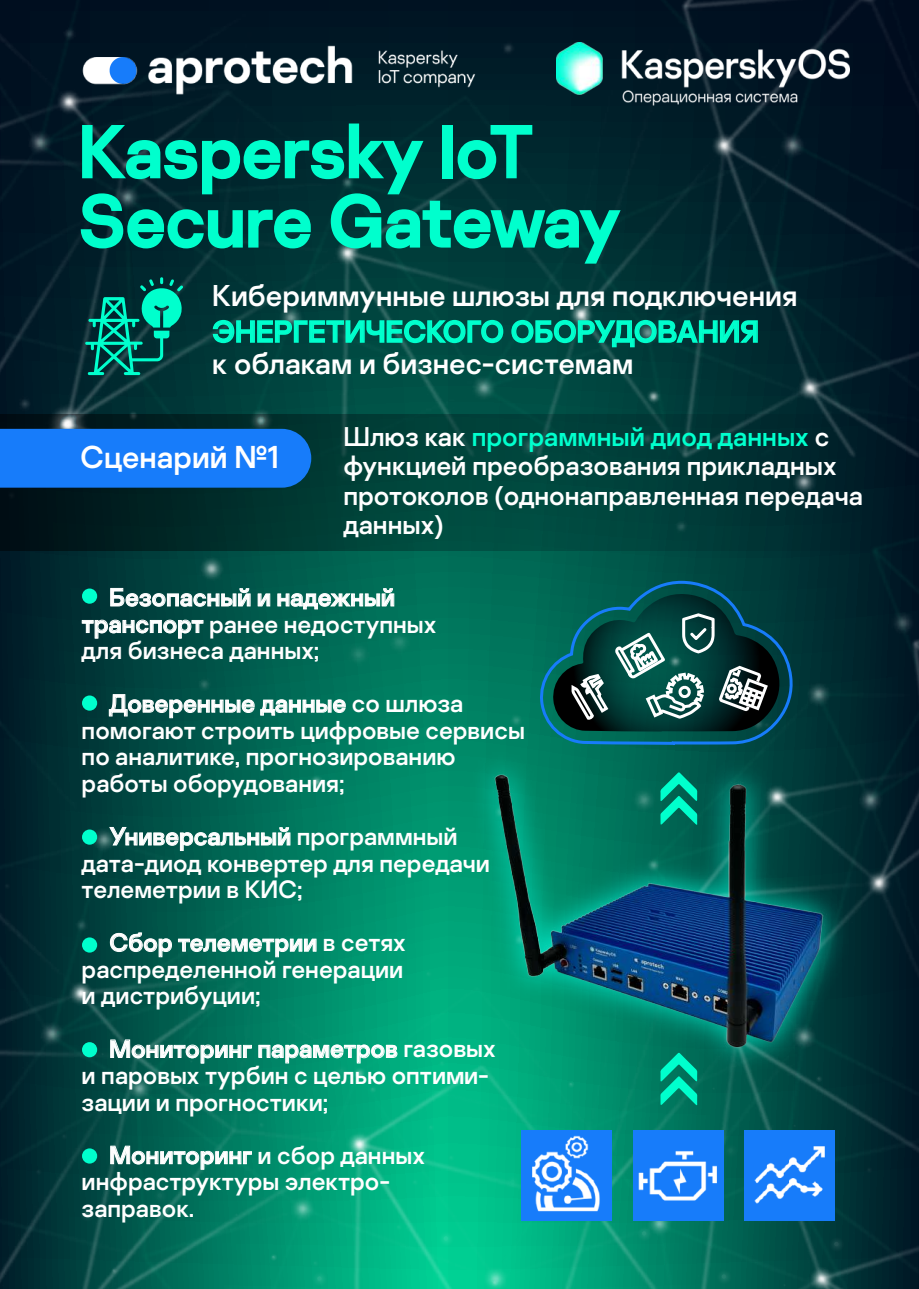
<style>
.page{position:relative;width:919px;height:1289px;background:#fff}
.page>*{position:absolute;margin:0;border:0;box-sizing:border-box;transform-origin:0 0}
.t1{font:31.5px "Kaspersky Sans";color:#fff}
.t2{font:30px "Kaspersky Sans";color:#fff}
.t3{font:30px "Kaspersky Sans";letter-spacing:.005em;color:#00ffcd}
.t4{font:27px/29.2px "Kaspersky Sans";color:#fff}
.t5{font:25.05px/26.5px "Kaspersky Sans";color:#fff}
.s1{color:#00ffcd}
</style>
<div class="page">
<img style="left:0;top:0;width:918px;height:329px">
<img style="left:0;top:329px;width:918px;height:959px">
<svg style="left:426px;top:1122px;width:9px;height:9px"></svg>
<div style="left:504px;top:1173px;width:17px;height:17px;background:#04bc88;border-radius:50%"></div>
<div style="left:151px;top:1186px;width:17px;height:17px;background:#026453;border-radius:50%"></div>
<div style="left:635px;top:1224px;width:17px;height:17px;background:#068d6d;border-radius:50%"></div>
<svg style="left:642px;top:1231px;width:4px;height:4px"></svg>
<div style="left:333px;top:1062px;width:16px;height:17px;background:#029e75;border-radius:50%"></div>
<svg style="left:220px;top:1285px;width:17px;height:3px"></svg>
<svg style="left:424px;top:969px;width:8px;height:8px"></svg>
<svg style="left:611px;top:1172px;width:6px;height:8px"></svg>
<svg style="left:782px;top:1282px;width:4px;height:4px"></svg>
<svg style="left:711px;top:1086px;width:4px;height:4px"></svg>
<svg style="left:566px;top:1085px;width:9px;height:3px"></svg>
<svg style="left:446px;top:1153px;width:9px;height:8px"></svg>
<svg style="left:490px;top:1278px;width:8px;height:8px"></svg>
<div style="left:437px;top:1229px;width:17px;height:17px;background:#05ce93;border-radius:50%"></div>
<svg style="left:443px;top:1236px;width:5px;height:4px"></svg>
<svg style="left:410px;top:1177px;width:9px;height:9px"></svg>
<svg style="left:268px;top:1252px;width:10px;height:9px"></svg>
<svg style="left:394px;top:1222px;width:8px;height:8px"></svg>
<svg style="left:368px;top:1084px;width:8px;height:9px"></svg>
<svg style="left:437px;top:1065px;width:9px;height:2px"></svg>
<svg style="left:311px;top:1258px;width:17px;height:28px"></svg>
<svg style="left:315px;top:1164px;width:8px;height:8px"></svg>
<svg style="left:257px;top:1120px;width:8px;height:8px"></svg>
<svg style="left:792px;top:1123px;width:4px;height:4px"></svg>
<svg style="left:864px;top:1165px;width:9px;height:8px"></svg>
<svg style="left:725px;top:1141px;width:13px;height:17px"></svg>
<svg style="left:715px;top:1267px;width:17px;height:17px"></svg>
<svg style="left:827px;top:1235px;width:17px;height:17px"></svg>
<svg style="left:60px;top:1131px;width:8px;height:9px"></svg>
<svg style="left:109px;top:1265px;width:10px;height:10px"></svg>
<svg style="left:78px;top:1205px;width:17px;height:17px"></svg>
<svg style="left:34px;top:1167px;width:8px;height:8px"></svg>
<svg style="left:3px;top:881px;width:8px;height:9px"></svg>
<svg style="left:234px;top:1212px;width:4px;height:4px"></svg>
<svg style="left:100px;top:1051px;width:4px;height:4px"></svg>
<svg style="left:0;top:414px;width:918px;height:136px;background:#013432"></svg>
<div style="left:0;top:429px;width:311px;height:58px;background:#177cfa"></div>
<svg style="left:81px;top:123px;width:539px;height:141px;background:#016f62"></svg>
<img style="left:556px;top:43px;width:293px;height:62px">
<img style="left:24px;top:0;width:509px;height:155px">
<svg style="left:85px;top:277px;width:98px;height:98px;background:#026e62"></svg>
<svg style="left:110px;top:587px;width:141px;height:20px;background:#447874"></svg>
<svg style="left:257px;top:593px;width:13px;height:13px"></svg>
<svg style="left:277px;top:588px;width:117px;height:21px;background:#438e80"></svg>
<svg style="left:81px;top:619px;width:123px;height:19px;background:#3f6f6d"></svg>
<svg style="left:109px;top:694px;width:237px;height:75px;background:#11685a"></svg>
<svg style="left:109px;top:826px;width:181px;height:69px;background:#136a5b"></svg>
<svg style="left:110px;top:932px;width:62px;height:25px;background:#36746c"></svg>
<svg style="left:178px;top:938px;width:139px;height:63px;background:#157f69"></svg>
<svg style="left:110px;top:1039px;width:142px;height:24px;background:#388578"></svg>
<svg style="left:258px;top:1044px;width:139px;height:19px;background:#46b397"></svg>
<svg style="left:110px;top:1145px;width:142px;height:24px;background:#368879"></svg>
<div style="left:82px;top:588px;width:15px;height:15px;background:#00ffcd;border-radius:50%"></div>
<div style="left:82px;top:695px;width:15px;height:15px;background:#00ffcd;border-radius:50%"></div>
<div style="left:82px;top:829px;width:15px;height:15px;background:#00ffcd;border-radius:50%"></div>
<div style="left:82px;top:1042px;width:15px;height:15px;background:#00ffcd;border-radius:50%"></div>
<div style="left:82px;top:1148px;width:15px;height:15px;background:#00ffcd;border-radius:50%"></div>
<div style="left:82px;top:937px;width:15px;height:15px;background:#00ffcd;border-radius:50%"></div>
<div style="left:521px;top:1130px;width:90px;height:90px;background:#177cfa"></div>
<div style="left:744px;top:1130px;width:90px;height:90px;background:#177cfa"></div>
<svg style="left:660px;top:1085px;width:37px;height:20px"></svg>
<svg style="left:536px;top:579px;width:259px;height:157px;background:#185452"></svg>
<img style="left:630px;top:1129px;width:95px;height:94px">
<img style="left:754px;top:1146px;width:71px;height:58px">
<img style="left:532px;top:1135px;width:68px;height:77px">
<svg style="left:212px;top:319px;width:292px;height:25px;background:#01806d"></svg>
<svg style="left:510px;top:319px;width:248px;height:144px;background:#024a44"></svg>
<img style="left:457px;top:736px;width:403px;height:349px">
<img style="left:435px;top:764px;width:471px;height:301px">
<p class="t2" style="left:212px;top:277px;width:586px">Кибериммунные шлюзы для подключения</p>
<p class="t3" style="left:212px;top:313px;width:548px">ЭНЕРГЕТИЧЕСКОГО ОБОРУДОВАНИЯ</p>
<p class="t2" style="left:212px;top:345px;width:422px">к облакам и бизнес-системам</p>
<p class="t1" style="left:80px;top:438px;width:200px">Сценарий №1</p>
<p class="t4" style="left:343px;top:422px;width:521px">Шлюз как <span class="s1">программный диод данных</span> с функцией преобразования прикладных протоколов (однонаправленная передача данных)</p>
<p class="t5" style="left:82px;top:584px;width:356px;text-indent:28px">Безопасный и надежный транспорт ранее недоступных для бизнеса данных;</p>
<p class="t5" style="left:82px;top:690px;width:445px;text-indent:28px">Доверенные данные со шлюза помогают строить цифровые сервисы по аналитике, прогнозированию работы оборудования;</p>
<p class="t5" style="left:82px;top:823px;width:410px;text-indent:28px">Универсальный программный дата-диод конвертер для передачи телеметрии в КИС;</p>
<p class="t5" style="left:82px;top:929px;width:326px;text-align:justify;text-indent:28px">Сбор телеметрии в сетях распределенной генерации и дистрибуции;</p>
<p class="t5" style="left:82px;top:1035px;width:415px;text-indent:28px">Мониторинг параметров газовых и паровых турбин с целью оптими&shy;зации и прогностики;</p>
<p class="t5" style="left:82px;top:1141px;width:345px;text-indent:28px">Мониторинг и сбор данных инфраструктуры электро&shy;заправок.</p>
</div>
